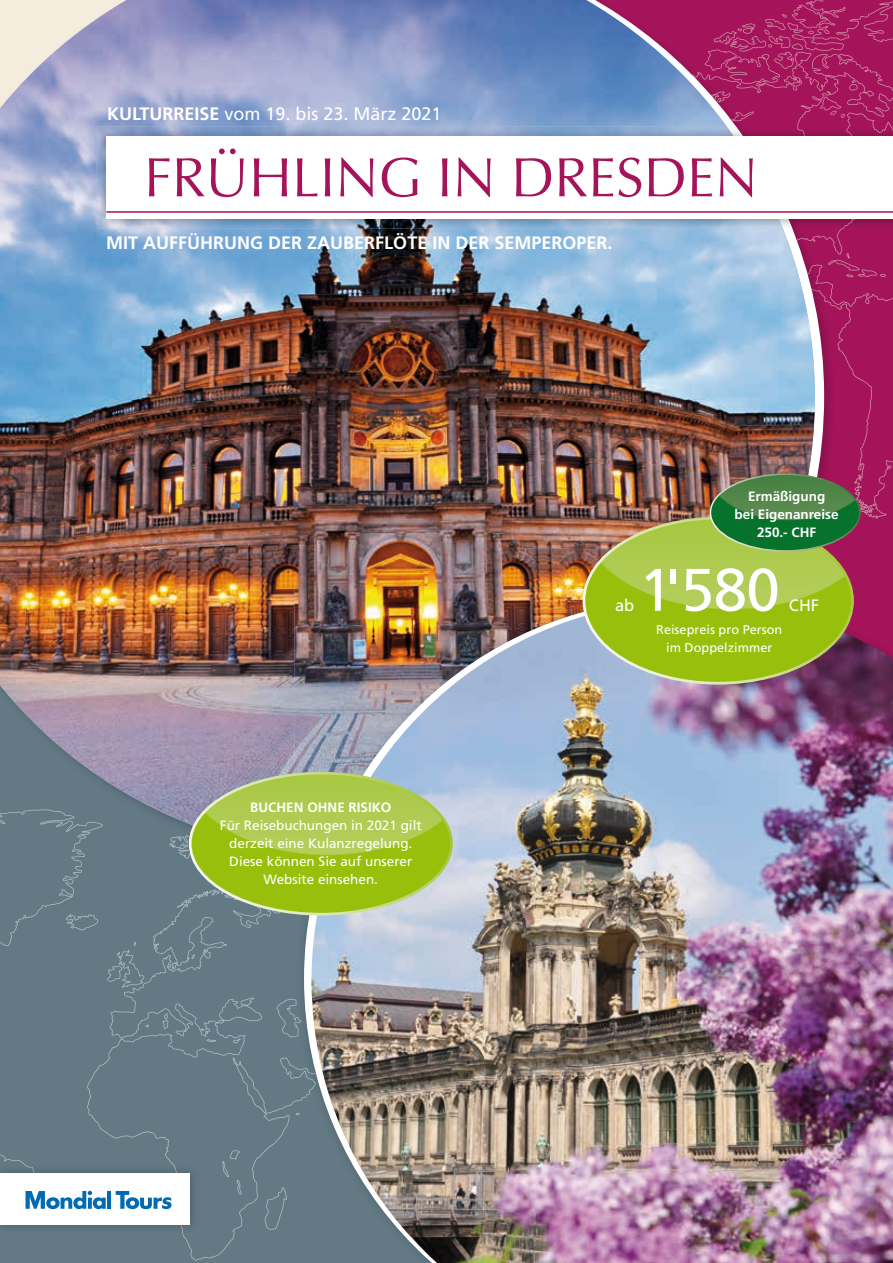
<style>
.page{position:relative;width:893px;height:1263px;background:#fff}
.page>*{position:absolute;margin:0;border:0;box-sizing:border-box;transform-origin:0 0}
.t1{font:60px "Frutiger";color:#fff}
.t2{font:55.5px "Optima";color:#a5145b}
.t3{font:700 18px "Frutiger";color:#fff}
.t4{font:18px "Frutiger";color:#fff}
.t5{font:16.5px "Frutiger";color:#fff}
.t6{font:13.5px/18px "Frutiger";color:#fff;text-align:center}
.t7{font:700 13.5px/18px "Frutiger";color:#fff;text-align:center}
.t8{font:12.75px/18px "Frutiger";color:#fff;text-align:center}
.s1{font-weight:700}
</style>
<div class="page">
<div style="left:1px;top:868px;width:280px;height:46px;background:#637a85"></div>
<div style="left:1px;top:914px;width:293px;height:347px;background:#637a85"></div>
<img style="left:824px;top:0;width:13px;height:1px">
<img style="left:1px;top:0;width:814px;height:855px">
<img style="left:0;top:0;width:127px;height:784px">
<img style="left:294px;top:914px;width:10px;height:159px">
<img style="left:294px;top:999px;width:7px;height:38px">
<img style="left:294px;top:589px;width:290px;height:184px">
<img style="left:304px;top:598px;width:589px;height:665px">
<img style="left:311px;top:615px;width:582px;height:648px">
<img style="left:97px;top:126px;width:503px;height:103px">
<div style="left:106px;top:136px;width:787px;height:83px;background:#fff"></div>
<hr style="left:106px;top:211px;width:787px;height:2px;background:#a5145b">
<hr style="left:0;top:302px;width:1px;height:961px;background:#637a85">
<svg style="left:190px;top:773px;width:261px;height:141px;background:#a0c326"></svg>
<svg style="left:204px;top:811px;width:240px;height:44px"></svg>
<img style="left:205px;top:811px;width:238px;height:43px">
<img style="left:0;top:1164px;width:200px;height:70px">
<img style="left:10px;top:1164px;width:173px;height:70px">
<div style="left:0;top:1174px;width:190px;height:51px;background:#fff"></div>
<hr style="left:107px;top:1191px;width:4px;height:18px;background:#006ab3">
<svg style="left:26px;top:1191px;width:80px;height:18px"></svg>
<svg style="left:116px;top:1191px;width:55px;height:18px"></svg>
<div style="left:584px;top:518px;width:268px;height:165px;background:#98bf0c;border-radius:50%"></div>
<img style="left:600px;top:1px;width:293px;height:608px">
<img style="left:719px;top:495px;width:136px;height:25px">
<div style="left:710px;top:473px;width:151px;height:79px;border:2px solid #fff;border-radius:50%"></div>
<h3 class="t4" style="left:107px;top:103px;width:336px"><span class="s1">KULTURREISE</span> vom 19. bis 23. März 2021</h3>
<h2 class="t2" style="left:144px;top:145px;width:615px">FRÜHLING IN DRESDEN</h2>
<h3 class="t3" style="left:106px;top:232px;width:508px">MIT AUFFÜHRUNG DER ZAUBERFLÖTE IN DER SEMPEROPER.</h3>
<p class="t7" style="left:250px;top:798px;width:143px">BUCHEN OHNE RISIKO</p>
<p class="t6" style="left:220px;top:816px;width:203px">Für Reisebuchungen in 2021 gilt derzeit eine Kulanzregelung.<br>Diese können Sie auf unserer<br>Website einsehen.</p>
<p class="t7" style="left:735px;top:488px;width:106px">Ermäßigung<br>bei Eigenanreise<br>250.- CHF</p>
<p class="t5" style="left:615px;top:596px;width:21px">ab</p>
<h1 class="t1" style="left:639px;top:555px;width:142px">1'580</h1>
<p class="t8" style="left:656px;top:620px;width:128px">Reisepreis pro Person im Doppelzimmer</p>
<p class="t5" style="left:789px;top:595px;width:32px">CHF</p>
</div>
